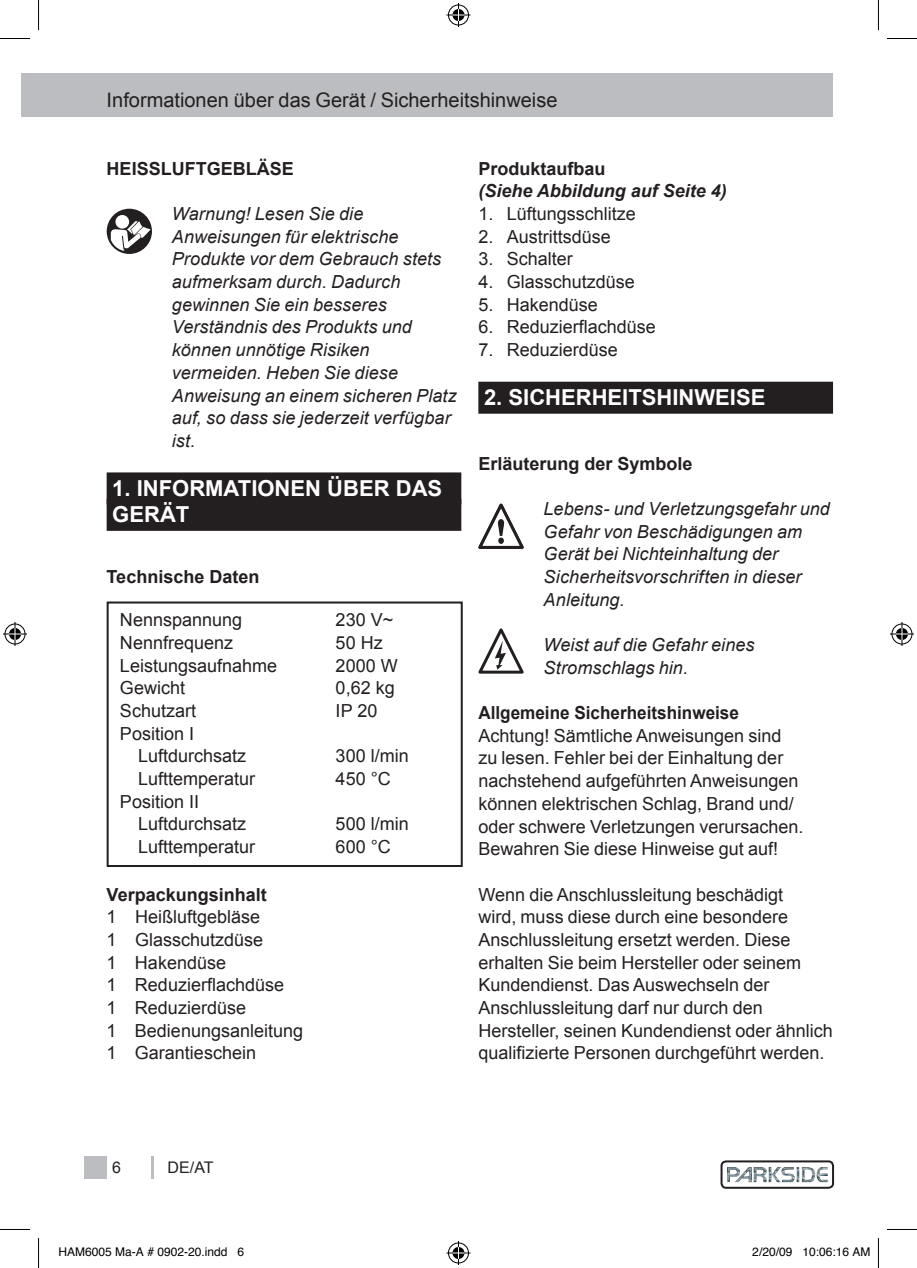
<style>
.page{position:relative;width:917px;height:1268px;background:#fff}
.page>*{position:absolute;margin:0;border:0;box-sizing:border-box;transform-origin:0 0}
.t1{font:700 22px/26.4px "Arial";color:#fff}
.t2{font:20px "Arial";color:#231f20}
.t3{font:18px/22.6px "Arial";color:#231f20}
.t4{font:italic 18px/22.6px "Arial";letter-spacing:.005em;color:#231f20}
.t5{font:700 18px "Arial";color:#231f20}
.t6{font:italic 700 18px/22.6px "Arial";color:#231f20}
.t7{font:16px "Arial";color:#231f20}
.t8{font:12px "Helvetica";color:#000}
.s1{font-weight:700}
.s2{font-style:normal}
</style>
<div class="page">
<div style="left:84px;top:1156px;width:23px;height:22px;background:#bcbdc0"></div>
<hr style="left:151px;top:1156px;width:2px;height:22px;background:#bcbdc0">
<img style="left:780px;top:1167px;width:18px;height:15px">
<div style="left:720px;top:1160px;width:113px;height:28px;border:2px solid #231f20;border-radius:5px"></div>
<div style="left:107px;top:472px;width:354px;height:32px;background:#231f20"></div>
<div style="left:107px;top:499px;width:354px;height:32px;background:#231f20"></div>
<svg style="left:107px;top:209px;width:45px;height:45px"></svg>
<div style="left:107px;top:601px;width:355px;height:266px;border:2px solid #231f20"></div>
<div style="left:478px;top:382px;width:354px;height:32px;background:#231f20"></div>
<svg style="left:478px;top:503px;width:45px;height:46px"></svg>
<svg style="left:478px;top:628px;width:45px;height:45px"></svg>
<div style="left:21px;top:73px;width:811px;height:43px;background:#bcbdc0"></div>
<hr style="left:0;top:38px;width:30px;height:1px;background:#000">
<hr style="left:886px;top:38px;width:30px;height:1px;background:#000">
<hr style="left:0;top:1229px;width:30px;height:1px;background:#000">
<hr style="left:886px;top:1229px;width:30px;height:1px;background:#000">
<hr style="left:38px;top:0;width:1px;height:30px;background:#000">
<hr style="left:38px;top:1238px;width:1px;height:30px;background:#000">
<hr style="left:877px;top:0;width:1px;height:30px;background:#000">
<hr style="left:877px;top:1238px;width:1px;height:30px;background:#000">
<svg style="left:446px;top:3px;width:24px;height:24px"></svg>
<svg style="left:446px;top:1241px;width:24px;height:24px"></svg>
<svg style="left:3px;top:622px;width:24px;height:24px"></svg>
<svg style="left:890px;top:622px;width:23px;height:24px"></svg>
<p class="t2" style="left:107px;top:86px;width:452px">Informationen über das Gerät / Sicherheitshinweise</p>
<p class="t5" style="left:107px;top:156px;width:189px">HEISSLUFTGEBLÄSE</p>
<p class="t4" style="left:172px;top:203px;width:286px">Warnung! Lesen Sie die<br>Anweisungen für elektrische<br>Produkte vor dem Gebrauch stets aufmerksam durch. Dadurch gewinnen Sie ein besseres<br>Verständnis des Produkts und können unnötige Risiken vermeiden. Heben Sie diese<br>Anweisung an einem sicheren Platz auf, so dass sie jederzeit verfügbar ist.</p>
<p class="t1" style="left:112px;top:476px;width:331px">1. INFORMATIONEN ÜBER DAS<br>GERÄT</p>
<p class="t5" style="left:107px;top:565px;width:154px">Technische Daten</p>
<p class="t3" style="left:120px;top:609px;width:124px">Nennspannung</p>
<p class="t3" style="left:335px;top:609px;width:59px">230 V~</p>
<p class="t3" style="left:120px;top:631px;width:115px">Nennfrequenz</p>
<p class="t3" style="left:335px;top:631px;width:49px">50 Hz</p>
<p class="t3" style="left:120px;top:654px;width:159px">Leistungsaufnahme</p>
<p class="t3" style="left:335px;top:654px;width:64px">2000 W</p>
<p class="t3" style="left:120px;top:677px;width:67px">Gewicht</p>
<p class="t3" style="left:335px;top:677px;width:61px">0,62 kg</p>
<p class="t3" style="left:120px;top:699px;width:78px">Schutzart</p>
<p class="t3" style="left:335px;top:699px;width:43px">IP 20</p>
<p class="t3" style="left:138px;top:722px;width:110px;text-indent:-18px">Position I<br>Luftdurchsatz</p>
<p class="t3" style="left:335px;top:745px;width:75px">300 l/min</p>
<p class="t3" style="left:138px;top:767px;width:119px">Lufttemperatur</p>
<p class="t3" style="left:335px;top:767px;width:57px">450 °C</p>
<p class="t3" style="left:138px;top:790px;width:110px;text-indent:-18px">Position II<br>Luftdurchsatz</p>
<p class="t3" style="left:335px;top:813px;width:75px">500 l/min</p>
<p class="t3" style="left:138px;top:835px;width:119px">Lufttemperatur</p>
<p class="t3" style="left:335px;top:835px;width:57px">600 °C</p>
<p class="t3" style="left:106px;top:883px;width:198px"><span class="s1">Verpackungsinhalt<br></span>1 Heißluftgebläse<br>1 Glasschutzdüse<br>1 Hakendüse<br>1 Reduzierflachdüse<br>1 Reduzierdüse<br>1 Bedienungsanleitung<br>1 Garantieschein</p>
<p class="t6" style="left:478px;top:158px;width:250px"><span class="s2">Produktaufbau<br></span>(Siehe Abbildung auf Seite 4)</p>
<p class="t3" style="left:478px;top:202px;width:159px">1. Lüftungsschlitze</p>
<p class="t3" style="left:478px;top:225px;width:134px">2. Austrittsdüse</p>
<p class="t3" style="left:478px;top:248px;width:96px">3. Schalter</p>
<p class="t3" style="left:478px;top:271px;width:158px">4. Glasschutzdüse</p>
<p class="t3" style="left:478px;top:293px;width:121px">5. Hakendüse</p>
<p class="t3" style="left:478px;top:316px;width:179px">6. Reduzierflachdüse</p>
<p class="t3" style="left:478px;top:339px;width:141px">7. Reduzierdüse</p>
<p class="t1" style="left:484px;top:385px;width:283px">2. SICHERHEITSHINWEISE</p>
<p class="t5" style="left:478px;top:451px;width:216px">Erläuterung der Symbole</p>
<p class="t4" style="left:543px;top:497px;width:288px">Lebens- und Verletzungsgefahr und<br>Gefahr von Beschädigungen am<br>Gerät bei Nichteinhaltung der<br>Sicherheitsvorschriften in dieser<br>Anleitung.</p>
<p class="t4" style="left:543px;top:633px;width:212px">Weist auf die Gefahr eines<br>Stromschlags hin.</p>
<p class="t3" style="left:478px;top:701px;width:326px"><span class="s1">Allgemeine Sicherheitshinweise </span>Achtung! Sämtliche Anweisungen sind zu lesen. Fehler bei der Einhaltung der nachstehend aufgeführten Anweisungen können elektrischen Schlag, Brand und/ oder schwere Verletzungen verursachen.<br>Bewahren Sie diese Hinweise gut auf!</p>
<p class="t3" style="left:478px;top:883px;width:356px">Wenn die Anschlussleitung beschädigt<br>wird, muss diese durch eine besondere Anschlussleitung ersetzt werden. Diese erhalten Sie beim Hersteller oder seinem Kundendienst. Das Auswechseln der Anschlussleitung darf nur durch den Hersteller, seinen Kundendienst oder ähnlich qualifizierte Personen durchgeführt werden.</p>
<p class="t7" style="left:112px;top:1157px;width:10px">6</p>
<p class="t7" style="left:167px;top:1157px;width:47px">DE/AT</p>
<p class="t8" style="left:59px;top:1243px;width:187px">HAM6005 Ma-A # 0902-20.indd 6</p>
<p class="t8" style="left:752px;top:1243px;width:120px">2/20/09 10:06:16 AM</p>
</div>
